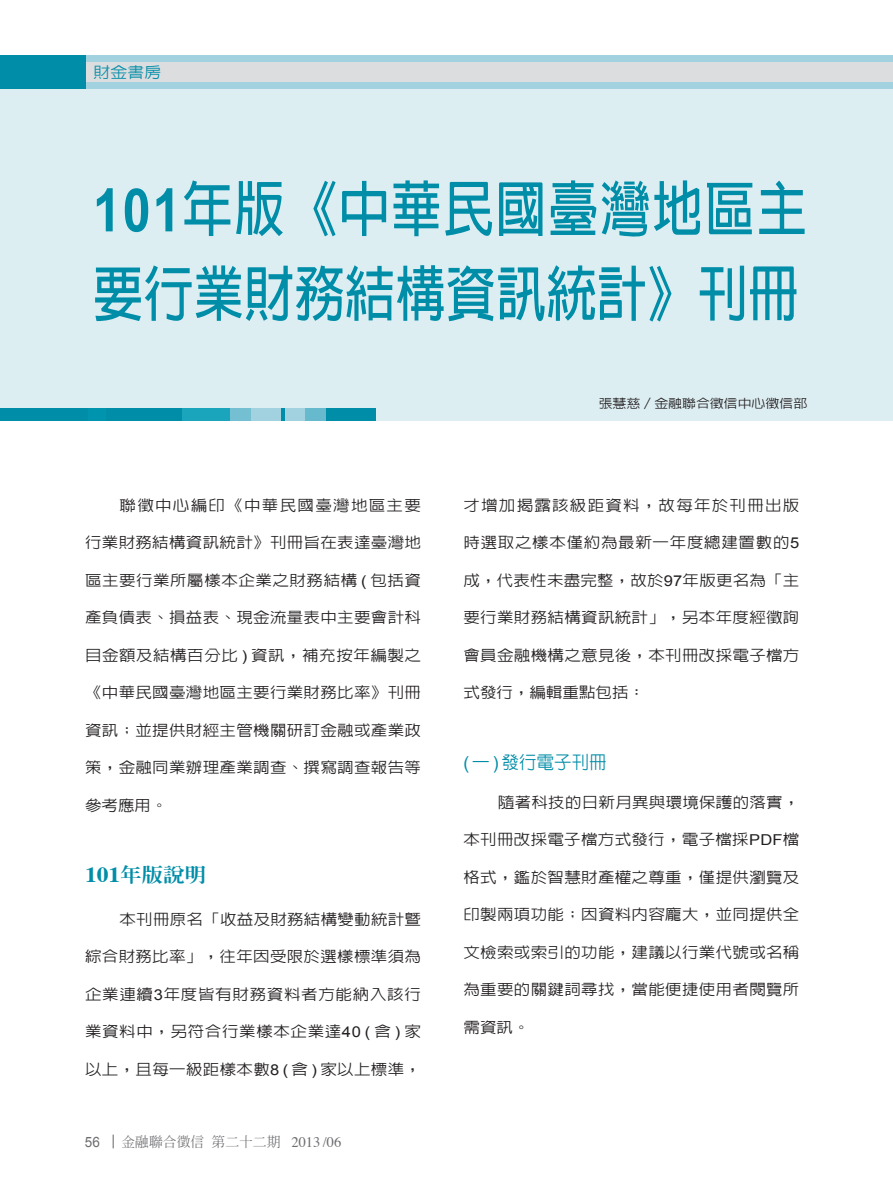
<style>
.page{position:relative;width:893px;height:1191px;background:#fff}
.page>*{position:absolute;margin:0;border:0;box-sizing:border-box;transform-origin:0 0}
._01_專題題目_01{font:700 60px/84.8px "AR Hei B5";color:#008da8;scale:.84 1}
._03_大標題{font:800 19.5px "AR Ming B5";color:#008da8;scale:1.1 1}
._04_中標題_一_--黑{font:500 18px "AR Hei B5";color:#008da8}
.t1{font:500 15.3px "AR Hei B5";color:#008da8;scale:1.1 1}
._07_內文{font:500 15px "AR Hei B5";letter-spacing:.02em;color:#231f20;scale:1.1 1}
._07_內文-2{font:500 15px "AR Hei B5";letter-spacing:.04em;color:#231f20;scale:1.1 1}
._07_內文-3{font:500 15px "AR Hei B5";letter-spacing:.075em;color:#231f20;scale:1.1 1}
._07_內文-4{font:500 15px "AR Hei B5";letter-spacing:.08em;color:#231f20;scale:1.1 1}
._07_內文-5{font:500 15px "AR Hei B5";color:#231f20;scale:1.1 1}
.t2{font:14.25px "Arial";color:#6c6d70;scale:.95 1}
.t3{font:500 13.8px "AR Ming B5";color:#6c6d70}
._02_作者OK{font:500 12.3px "AR Hei B5";color:#231f20;scale:1.13 1}
.s1{font-family:"Arial"}
.s2{font-family:"Arial";font-weight:400}
.s3{font-family:"Times";font-weight:700;font-size:21.45px}
.s4{font-family:"Times";font-weight:400;font-size:14.55px}
</style>
<div class="page">
<div style="left:0;top:55px;width:893px;height:34px;background:#a2d1e0"></div>
<div style="left:0;top:62px;width:893px;height:20px;background:#dcdddf"></div>
<div style="left:0;top:55px;width:85px;height:34px;background:#008da8"></div>
<svg style="left:113px;top:1134px;width:1px;height:14px"></svg>
<div style="left:0;top:89px;width:893px;height:332px;background:#ddeef3"></div>
<div style="left:0;top:408px;width:375px;height:13px;background:#008da8"></div>
<div style="left:89px;top:408px;width:17px;height:13px;background:#0094af"></div>
<div style="left:182px;top:408px;width:48px;height:13px;background:#1aa5bc"></div>
<div style="left:230px;top:408px;width:21px;height:13px;background:#74c0d2"></div>
<div style="left:251px;top:408px;width:30px;height:13px;background:#a2d1e0"></div>
<div style="left:285px;top:408px;width:20px;height:13px;background:#a2d1e0"></div>
<div style="left:305px;top:408px;width:21px;height:13px;background:#67bacd"></div>
<p class="t1" style="left:94px;top:65px;width:63px">財金書房</p>
<p class="_01_專題題目_01" style="left:93px;top:166px;width:852px"><span class="s1">101</span>年版《中華民國臺灣地區主要行業財務結構資訊統計》刊冊</p>
<p class="_07_內文-4" style="left:120px;top:497px;width:275px">聯徵中心編印《中華民國臺灣地區主要</p>
<p class="_07_內文" style="left:85px;top:535px;width:307px">行業財務結構資訊統計》刊冊旨在表達臺灣地</p>
<p class="_07_內文" style="left:85px;top:572px;width:307px">區主要行業所屬樣本企業之財務結構 <span class="s2">(</span> 包括資</p>
<p class="_07_內文" style="left:85px;top:610px;width:307px">產負債表、損益表、現金流量表中主要會計科</p>
<p class="_07_內文" style="left:85px;top:647px;width:307px">目金額及結構百分比 <span class="s2">)</span> 資訊，補充按年編製之</p>
<p class="_07_內文" style="left:85px;top:685px;width:307px">《中華民國臺灣地區主要行業財務比率》刊冊</p>
<p class="_07_內文" style="left:85px;top:722px;width:307px">資訊；並提供財經主管機關研訂金融或產業政</p>
<p class="_07_內文" style="left:85px;top:760px;width:307px">策，金融同業辦理產業調查、撰寫調查報告等</p>
<p class="_07_內文" style="left:85px;top:797px;width:76px">參考應用。</p>
<p class="_03_大標題" style="left:85px;top:865px;width:112px"><span class="s3">101</span>年版說明</p>
<p class="_07_內文" style="left:120px;top:911px;width:276px">本刊冊原名「收益及財務結構變動統計暨</p>
<p class="_07_內文" style="left:85px;top:948px;width:307px">綜合財務比率」，往年因受限於選樣標準須為</p>
<p class="_07_內文-2" style="left:85px;top:986px;width:307px">企業連續<span class="s2">3</span>年度皆有財務資料者方能納入該行</p>
<p class="_07_內文-2" style="left:85px;top:1023px;width:307px">業資料中，另符合行業樣本企業達<span class="s2">40 (</span> 含 <span class="s2">)</span> 家</p>
<p class="_07_內文" style="left:85px;top:1061px;width:307px">以上，且每一級距樣本數<span class="s2">8 (</span> 含 <span class="s2">)</span> 家以上標準，</p>
<p class="t2" style="left:85px;top:1133px;width:17px">56</p>
<p class="t3" style="left:122px;top:1135px;width:221px">金融聯合徵信第二十二期 <span class="s4">2013 /06</span></p>
<p class="_02_作者OK" style="left:599px;top:397px;width:186px">張慧慈／金融聯合徵信中心徵信部</p>
<p class="_07_內文-3" style="left:463px;top:497px;width:307px">才增加揭露該級距資料，故每年於刊冊出版</p>
<p class="_07_內文-2" style="left:463px;top:535px;width:307px">時選取之樣本僅約為最新一年度總建置數的<span class="s2">5</span></p>
<p class="_07_內文" style="left:463px;top:572px;width:307px">成，代表性未盡完整，故於<span class="s2">97</span>年版更名為「主</p>
<p class="_07_內文" style="left:463px;top:610px;width:307px">要行業財務結構資訊統計」，另本年度經徵詢</p>
<p class="_07_內文" style="left:463px;top:647px;width:307px">會員金融機構之意見後，本刊冊改採電子檔方</p>
<p class="_07_內文-5" style="left:463px;top:685px;width:166px">式發行，編輯重點包括：</p>
<p class="_04_中標題_一_--黑" style="left:463px;top:752px;width:145px"><span class="s2">(</span> 一 <span class="s2">)</span> 發行電子刊冊</p>
<p class="_07_內文" style="left:498px;top:794px;width:276px">隨著科技的日新月異與環境保護的落實，</p>
<p class="_07_內文" style="left:463px;top:832px;width:307px">本刊冊改採電子檔方式發行，電子檔採<span class="s2">PDF</span>檔</p>
<p class="_07_內文" style="left:463px;top:869px;width:307px">格式，鑑於智慧財產權之尊重，僅提供瀏覽及</p>
<p class="_07_內文" style="left:463px;top:907px;width:307px">印製兩項功能；因資料內容龐大，並同提供全</p>
<p class="_07_內文" style="left:463px;top:944px;width:307px">文檢索或索引的功能，建議以行業代號或名稱</p>
<p class="_07_內文" style="left:463px;top:982px;width:307px">為重要的關鍵詞尋找，當能便捷使用者閱覽所</p>
<p class="_07_內文" style="left:463px;top:1019px;width:61px">需資訊。</p>
</div>
